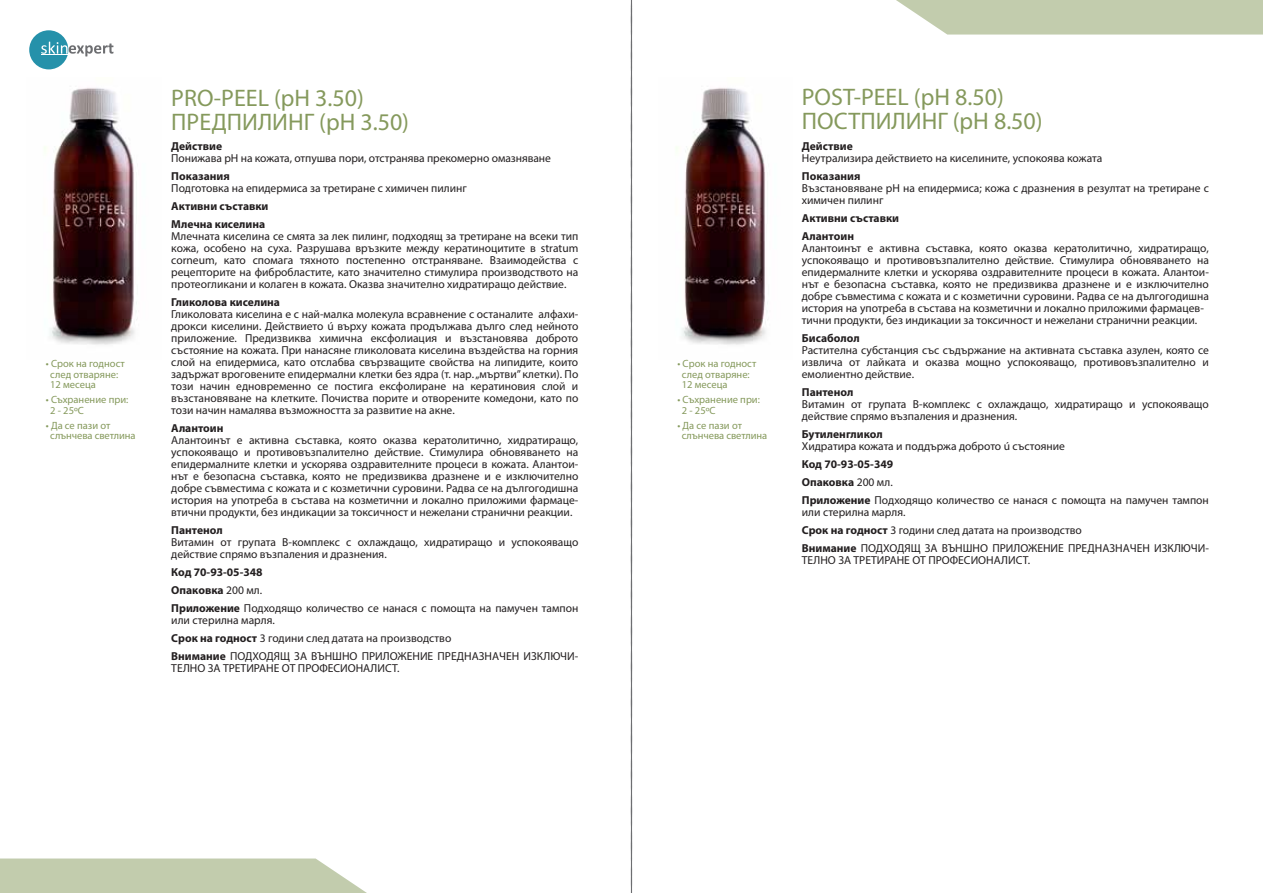
<style>
.page{position:relative;width:1263px;height:893px;background:#fff}
.page>*{position:absolute;margin:0;border:0;box-sizing:border-box;transform-origin:0 0}
.t1{font:24px/24px "Myriad Pro";color:#85995c}
.t2{font:11.55px/12px "Myriad Pro";color:#231f20}
.t3{font:700 11.55px/18px "Myriad Pro";color:#231f20}
.t4{font:10.5px/10.5px "Myriad Pro";color:#85995c}
.s1{font-weight:700}
</style>
<div class="page">
<svg style="left:0;top:858px;width:367px;height:35px;background:#c7d0b3"></svg>
<svg style="left:896px;top:0;width:367px;height:34px;background:#c6cfb2"></svg>
<div style="left:29px;top:30px;width:39px;height:39px;background:#2591aa;border-radius:50%"></div>
<svg style="left:41px;top:42px;width:72px;height:14px"></svg>
<svg style="left:631px;top:0;width:1px;height:893px"></svg>
<img style="left:44px;top:88px;width:93px;height:257px">
<img style="left:676px;top:88px;width:92px;height:257px">
<p class="t4" style="left:50px;top:358px;width:76px;text-indent:-4px">• Срок на годност след отваряне:<br>12 месеца</p>
<p class="t4" style="left:50px;top:394px;width:80px;text-indent:-4px">• Съхранение при:<br>2 - 25ºС</p>
<p class="t4" style="left:50px;top:420px;width:87px;text-indent:-4px">• Да се пази от слънчева светлина</p>
<h1 class="t1" style="left:171px;top:85px;width:239px">PRO-PEEL (pH 3.50)<br>ПРЕДПИЛИНГ (pH 3.50)</h1>
<p class="t3" style="left:171px;top:137px;width:52px">Действие</p>
<p class="t2" style="left:171px;top:152px;width:381px">Понижава pH на кожата, отпушва пори, отстранява прекомерно омазняване</p>
<p class="t3" style="left:171px;top:167px;width:60px">Показания</p>
<p class="t2" style="left:171px;top:182px;width:297px">Подготовка на епидермиса за третиране с химичен пилинг</p>
<p class="t3" style="left:171px;top:197px;width:99px">Активни съставки<br>Млечна киселина</p>
<p class="t2" style="left:171px;top:230px;width:409px;text-align:justify">Млечната киселина се смята за лек пилинг, подходящ за третиране на всеки тип кожа, особено на суха. Разрушава връзките между кератиноцитите в stratum corneum, като спомага тяхното постепенно отстраняване. Взаимодейства с рецепторите на фибробластите, като значително стимулира производството на протеогликани и колаген в кожата. Оказва значително хидратиращо действие.</p>
<p class="t3" style="left:171px;top:293px;width:110px">Гликолова киселина</p>
<p class="t2" style="left:171px;top:308px;width:409px;text-align:justify">Гликоловата киселина е с най-малка молекула всравнение с останалите алфахи&shy;дрокси киселини. Действието ú върху кожата продължава дълго след нейното приложение. Предизвиква химична ексфолиация и възстановява доброто състояние на кожата. При нанасяне гликоловата киселина въздейства на горния слой на епидермиса, като отслабва свързващите свойства на липидите, които задържат вроговените епидермални клетки без ядра (т. нар. „мъртви” клетки). По този начин едновременно се постига ексфолиране на кератиновия слой и възстановяване на клетките. Почиства порите и отворените комедони, като по този начин намалява възможността за развитие на акне.</p>
<p class="t3" style="left:171px;top:419px;width:54px">Алантоин</p>
<p class="t2" style="left:171px;top:434px;width:409px;text-align:justify">Алантоинът е активна съставка, която оказва кератолитично, хидратиращо, успокояващо и противовъзпалително действие. Стимулира обновяването на епидермалните клетки и ускорява оздравителните процеси в кожата. Алантои&shy;нът е безопасна съставка, която не предизвиква дразнене и е изключително добре съвместима с кожата и с козметични суровини. Радва се на дългогодишна история на употреба в състава на козметични и локално приложими фармаце&shy;втични продукти, без индикации за токсичност и нежелани странични реакции.</p>
<p class="t3" style="left:171px;top:521px;width:53px">Пантенол</p>
<p class="t2" style="left:171px;top:536px;width:409px">Витамин от групата В-комплекс с охлаждащо, хидратиращо и успокояващо действие спрямо възпаления и дразнения.</p>
<p class="t2" style="left:171px;top:563px;width:409px;line-height:18px"><span class="s1">Код 70-93-05-348<br>Опаковка</span> 200 мл.<br><span class="s1">Приложение</span> Подходящо количество се нанася с помощта на памучен тампон</p>
<p class="t2" style="left:171px;top:611px;width:409px;line-height:18px">или стерилна марля.<br><span class="s1">Срок на годност</span> 3 години след датата на производство<br><span class="s1">Внимание</span> ПОДХОДЯЩ ЗА ВЪНШНО ПРИЛОЖЕНИЕ ПРЕДНАЗНАЧЕН ИЗКЛЮЧИ-</p>
<p class="t2" style="left:171px;top:662px;width:230px">ТЕЛНО ЗА ТРЕТИРАНЕ ОТ ПРОФЕСИОНАЛИСТ.</p>
<p class="t4" style="left:682px;top:358px;width:76px;text-indent:-4px">• Срок на годност след отваряне:<br>12 месеца</p>
<p class="t4" style="left:682px;top:394px;width:80px;text-indent:-4px">• Съхранение при:<br>2 - 25ºС</p>
<p class="t4" style="left:682px;top:420px;width:87px;text-indent:-4px">• Да се пази от слънчева светлина</p>
<h1 class="t1" style="left:802px;top:84px;width:242px">POST-PEEL (pH 8.50)<br>ПОСТПИЛИНГ (pH 8.50)</h1>
<p class="t3" style="left:802px;top:136px;width:52px">Действие</p>
<p class="t2" style="left:802px;top:152px;width:302px">Неутрализира действието на киселините, успокоява кожата</p>
<p class="t3" style="left:802px;top:166px;width:60px">Показания</p>
<p class="t2" style="left:802px;top:182px;width:409px">Възстановяване pH на епидермиса; кожа с дразнения в резултат на третиране с химичен пилинг</p>
<p class="t3" style="left:802px;top:208px;width:99px">Активни съставки<br>Алантоин</p>
<p class="t2" style="left:802px;top:242px;width:409px">Алантоинът е активна съставка, която оказва кератолитично, хидратиращо, успокояващо и противовъзпалително действие. Стимулира обновяването на епидермалните клетки и ускорява оздравителните процеси в кожата. Алантои&shy;нът е безопасна съставка, която не предизвиква дразнене и е изключително добре съвместима с кожата и с козметични суровини. Радва се на дългогодишна история на употреба в състава на козметични и локално приложими фармацев&shy;тични продукти, без индикации за токсичност и нежелани странични реакции.</p>
<p class="t3" style="left:802px;top:328px;width:59px">Бисаболол</p>
<p class="t2" style="left:802px;top:344px;width:409px;text-align:justify">Растителна субстанция със съдържание на активната съставка азулен, която се извлича от лайката и оказва мощно успокояващо, противовъзпалително и емолиентно действие.</p>
<p class="t3" style="left:802px;top:382px;width:53px">Пантенол</p>
<p class="t2" style="left:802px;top:398px;width:409px">Витамин от групата В-комплекс с охлаждащо, хидратиращо и успокояващо действие спрямо възпаления и дразнения.</p>
<p class="t3" style="left:802px;top:424px;width:82px">Бутиленгликол</p>
<p class="t2" style="left:802px;top:440px;width:265px">Хидратира кожата и поддържа доброто ú състояние</p>
<p class="t2" style="left:802px;top:455px;width:408px;line-height:18px"><span class="s1">Код 70-93-05-349<br>Опаковка</span> 200 мл.<br><span class="s1">Приложение</span> Подходящо количество се нанася с помощта на памучен тампон</p>
<p class="t2" style="left:802px;top:503px;width:409px;line-height:18px">или стерилна марля.<br><span class="s1">Срок на годност</span> 3 години след датата на производство<br><span class="s1">Внимание</span> ПОДХОДЯЩ ЗА ВЪНШНО ПРИЛОЖЕНИЕ ПРЕДНАЗНАЧЕН ИЗКЛЮЧИ-</p>
<p class="t2" style="left:802px;top:554px;width:230px">ТЕЛНО ЗА ТРЕТИРАНЕ ОТ ПРОФЕСИОНАЛИСТ.</p>
</div>
